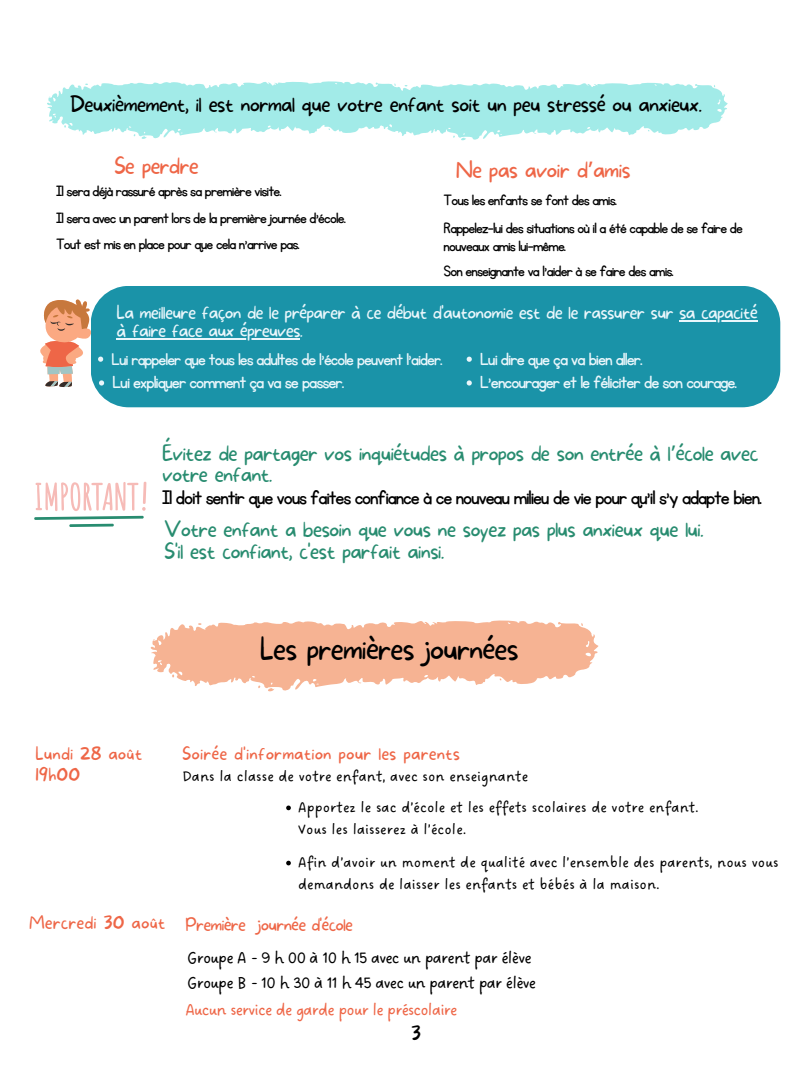
<style>
.page{position:relative;width:810px;height:1080px;background:#fff}
.page>*{position:absolute;margin:0;border:0;box-sizing:border-box;transform-origin:0 0}
.t1{font:100 30px "More Sugar";letter-spacing:-.05em;color:#000}
.t2{font:23.06px "KG Primary Penmanship";letter-spacing:-.05em;color:#000}
.t3{font:100 22.5px "More Sugar";letter-spacing:-.05em;color:#ee6647}
.t4{font:100 21.25px/21.6px "More Sugar";letter-spacing:-.05em;color:#288c70}
.t5{font:100 21.25px "More Sugar";letter-spacing:-.05em;color:#000}
.t6{font:20.62px "KG Primary Penmanship";letter-spacing:-.045em;color:#e9f6fb}
.t7{font:20px "KG Primary Penmanship";letter-spacing:-.05em;color:#e9f6fb}
.t8{font:100 18.75px "More Sugar";color:#000}
.t9{font:100 18.12px/18.2px "More Sugar";letter-spacing:-.05em;color:#e9f6fb}
.t10{font:17.5px "KG Primary Penmanship";letter-spacing:-.045em;color:#000}
.t11{font:17.5px "DO Sans Regular";letter-spacing:-.05em;color:#000}
.t12{font:100 17.5px "More Sugar";color:#ee6647}
.t13{font:17.5px "DO Sans Regular";letter-spacing:-.05em;color:#ee6647}
.t14{font:100 17.5px "More Sugar";letter-spacing:-.05em;color:#ee6647}
.t15{font:15.62px/21.6px "DO Sans Regular";color:#000}
.s1{font-family:"Noto Sans Gurmukhi";font-weight:400}
</style>
<div class="page">
<svg style="left:47px;top:81px;width:681px;height:60px"></svg>
<div style="left:91px;top:286px;width:689px;height:121px;background:#1a93a8;border-radius:38px"></div>
<svg style="left:40px;top:299px;width:52px;height:88px"></svg>
<svg style="left:98px;top:357px;width:5px;height:5px"></svg>
<svg style="left:99px;top:380px;width:5px;height:6px"></svg>
<svg style="left:467px;top:357px;width:5px;height:5px"></svg>
<hr style="left:679px;top:320px;width:78px;height:1px;background:#e9f6fb">
<hr style="left:117px;top:338px;width:183px;height:2px;background:#e9f6fb">
<svg style="left:467px;top:380px;width:5px;height:6px"></svg>
<svg style="left:34px;top:481px;width:113px;height:46px"></svg>
<svg style="left:150px;top:620px;width:449px;height:72px"></svg>
<svg style="left:286px;top:806px;width:5px;height:4px"></svg>
<svg style="left:286px;top:861px;width:5px;height:4px"></svg>
<p class="t5" style="left:70px;top:92px;width:634px">Deuxièmement, il est normal que votre enfant soit un peu stressé ou anxieux.</p>
<p class="t3" style="left:114px;top:153px;width:86px">Se perdre</p>
<p class="t3" style="left:456px;top:157px;width:177px">Ne pas avoir d<span class="s1">’</span>amis</p>
<p class="t10" style="left:56px;top:183px;width:227px">Il sera déjà rassuré après sa première visite.</p>
<p class="t10" style="left:56px;top:209px;width:291px">Il sera avec un parent lors de la première journée d'école.</p>
<p class="t10" style="left:444px;top:192px;width:175px">Tous les enfants se font des amis.</p>
<p class="t10" style="left:444px;top:220px;width:301px">Rappelez-lui des situations où il a été capable de se faire de</p>
<p class="t10" style="left:56px;top:236px;width:245px">Tout est mis en place pour que cela n'arrive pas.</p>
<p class="t10" style="left:444px;top:238px;width:124px">nouveaux amis lui-même.</p>
<p class="t10" style="left:444px;top:262px;width:231px">Son enseignante va l'aider à se faire des amis.</p>
<p class="t9" style="left:117px;top:304px;width:643px">La meileure façon de le préparer à ce début d'autonomie est de le rassurer sur sa capacité à faire face aux épreuves.</p>
<p class="t6" style="left:480px;top:372px;width:258px">L'encourager et le féliciter de son courage.</p>
<p class="t6" style="left:480px;top:349px;width:164px">Lui dire que ça va bien aler.</p>
<p class="t7" style="left:111px;top:349px;width:333px">Lui rappeler que tous les adultes de l'école peuvent l'aider.</p>
<p class="t6" style="left:112px;top:372px;width:233px">Lui expliquer comment ça va se passer.</p>
<p class="t4" style="left:162px;top:443px;width:598px">Évitez de partager vos inquiétudes à propos de son entrée à l<span class="s1">’</span>école avec votre enfant.</p>
<p class="t2" style="left:162px;top:486px;width:601px">Il doit sentir que vous faites confiance à ce nouveau milieu de vie pour qu’il s’y adapte bien.</p>
<p class="t4" style="left:164px;top:519px;width:541px">Votre enfant a besoin que vous ne soyez pas plus anxieux que lui.<br>S'il est confiant, c'est parfait ainsi.</p>
<p class="t1" style="left:260px;top:632px;width:261px">Les premières journées</p>
<p class="t12" style="left:35px;top:743px;width:108px">Lundi 28 août</p>
<p class="t12" style="left:35px;top:765px;width:46px">19h00</p>
<p class="t12" style="left:29px;top:913px;width:138px">Mercredi 30 août</p>
<p class="t12" style="left:182px;top:743px;width:279px">Soirée d'information pour les parents</p>
<p class="t15" style="left:182px;top:766px;width:347px">Dans la classe de votre enfant, avec son enseignante</p>
<p class="t15" style="left:298px;top:797px;width:402px">Apportez le sac d’école et les effets scolaires de votre enfant.<br>Vous les laisserez à l’école.</p>
<p class="t15" style="left:298px;top:853px;width:482px">Afin d’avoir un moment de qualité avec l’ensemble des parents, nous vous demandons de laisser les enfants et bébés à la maison.</p>
<p class="t14" style="left:186px;top:914px;width:169px">Première journée d'école</p>
<p class="t11" style="left:187px;top:948px;width:346px">Groupe A - 9 h 00 à 10 h 15 avec un parent par élève</p>
<p class="t11" style="left:187px;top:972px;width:350px">Groupe B - 10 h 30 à 11 h 45 avec un parent par élève</p>
<p class="t13" style="left:186px;top:1000px;width:274px">Aucun service de garde pour le préscolaire</p>
<p class="t8" style="left:411px;top:1023px;width:12px">3</p>
</div>
